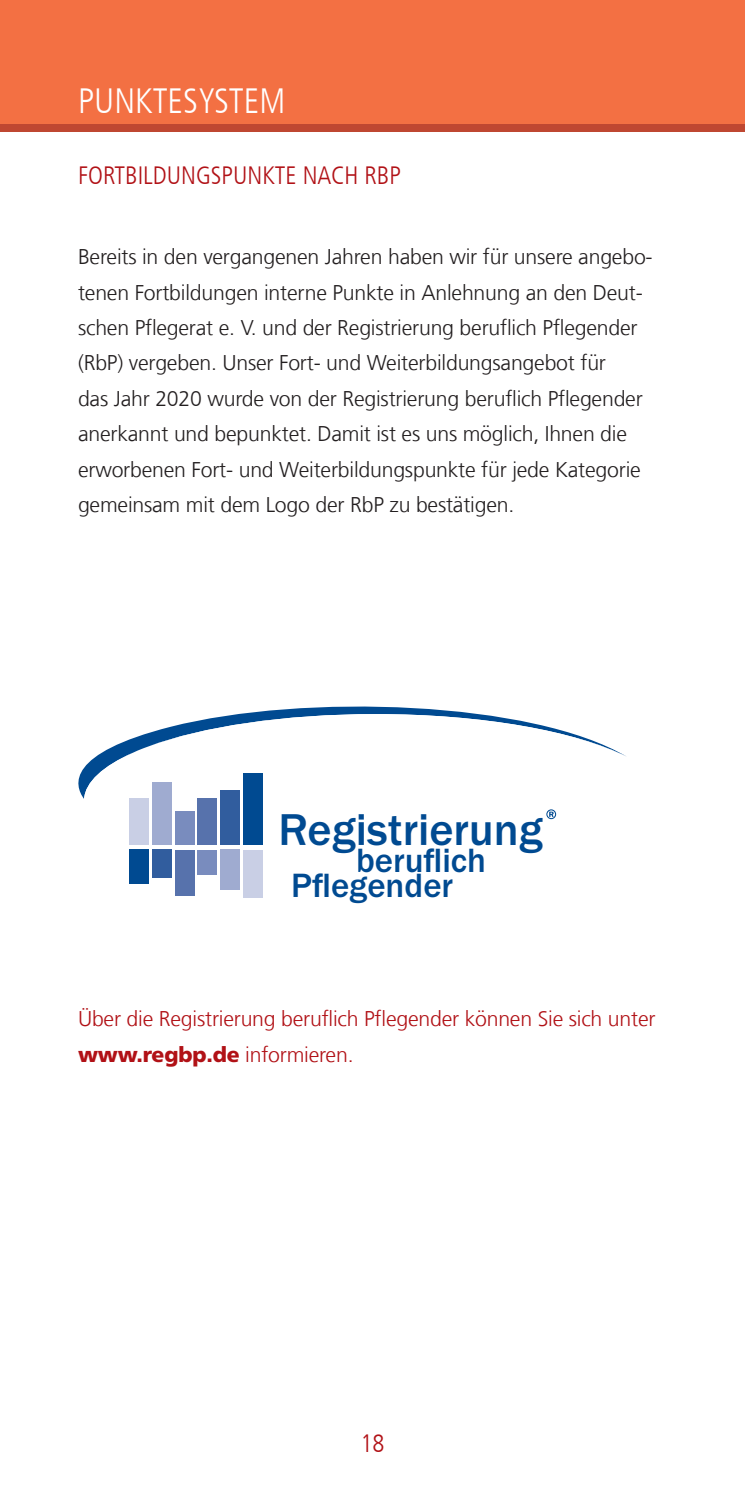
<style>
.page{position:relative;width:745px;height:1489px;background:#fff}
.page>*{position:absolute;margin:0;border:0;box-sizing:border-box;transform-origin:0 0}
.t1{font:500 46px "Franklin Gothic";color:#004a91}
.t2{font:300 condensed 35px "Frutiger LT Com";color:#fff}
.t3{font:500 34.75px/25.8px "Franklin Gothic";color:#004a91}
.t4{font:300 condensed 25px "Frutiger LT Com";color:#b11116}
.t5{font:300 21.25px/35.5px "Frutiger LT Com";letter-spacing:-.01em;color:#231f20}
.t6{font:300 21.25px/35.5px "Frutiger LT Com";letter-spacing:-.01em;color:#b11116}
.s1{font-weight:900}
</style>
<div class="page">
<div style="left:0;top:0;width:744px;height:124px;background:#f37043"></div>
<div style="left:0;top:124px;width:744px;height:7px;background:#bf4731"></div>
<svg style="left:129px;top:799px;width:428px;height:88px"></svg>
<svg style="left:78px;top:733px;width:185px;height:66px"></svg>
<svg style="left:148px;top:706px;width:478px;height:59px"></svg>
<svg style="left:84px;top:752px;width:49px;height:47px"></svg>
<div style="left:243px;top:773px;width:19px;height:71px;background:#004a91"></div>
<div style="left:198px;top:798px;width:19px;height:46px;background:#5772ac"></div>
<div style="left:220px;top:790px;width:20px;height:54px;background:#315d9e"></div>
<div style="left:175px;top:811px;width:19px;height:33px;background:#798cbe"></div>
<div style="left:152px;top:781px;width:19px;height:63px;background:#9fabd0"></div>
<div style="left:129px;top:798px;width:20px;height:46px;background:#c9cfe5"></div>
<div style="left:243px;top:849px;width:19px;height:48px;background:#c9cfe5"></div>
<div style="left:198px;top:849px;width:19px;height:25px;background:#798cbe"></div>
<div style="left:220px;top:849px;width:20px;height:40px;background:#9fabd0"></div>
<div style="left:175px;top:849px;width:19px;height:46px;background:#5772ac"></div>
<div style="left:152px;top:849px;width:19px;height:28px;background:#315d9e"></div>
<div style="left:129px;top:849px;width:20px;height:35px;background:#004a91"></div>
<svg style="left:546px;top:809px;width:9px;height:10px"></svg>
<h2 class="t2" style="left:78px;top:80px;width:209px">PUNKTESYSTEM</h2>
<p class="t4" style="left:78px;top:160px;width:324px">FORTBILDUNGSPUNKTE NACH RBP</p>
<p class="t5" style="left:78px;top:239px;width:575px">Bereits in den vergangenen Jahren haben wir für unsere angebo&shy;tenen Fortbildungen interne Punkte in Anlehnung an den Deut&shy;schen Pflegerat e. V. und der Registrierung beruflich Pflegender (RbP) vergeben. Unser Fort- und Weiterbildungsangebot für<br>das Jahr 2020 wurde von der Registrierung beruflich Pflegender anerkannt und bepunktet. Damit ist es uns möglich, Ihnen die erworbenen Fort- und Weiterbildungspunkte für jede Kategorie gemeinsam mit dem Logo der RbP zu bestätigen.</p>
<h1 class="t1" style="left:278px;top:800px;width:265px">Registrierung</h1>
<h3 class="t3" style="left:291px;top:847px;width:196px;text-indent:65px">beruflich<br>Pflegender</h3>
<p class="t6" style="left:78px;top:1000px;width:578px">Über die Registrierung beruflich Pflegender können Sie sich unter <span class="s1">www.regbp.de</span> informieren.</p>
<p class="t4" style="left:360px;top:1427px;width:26px">18</p>
</div>
